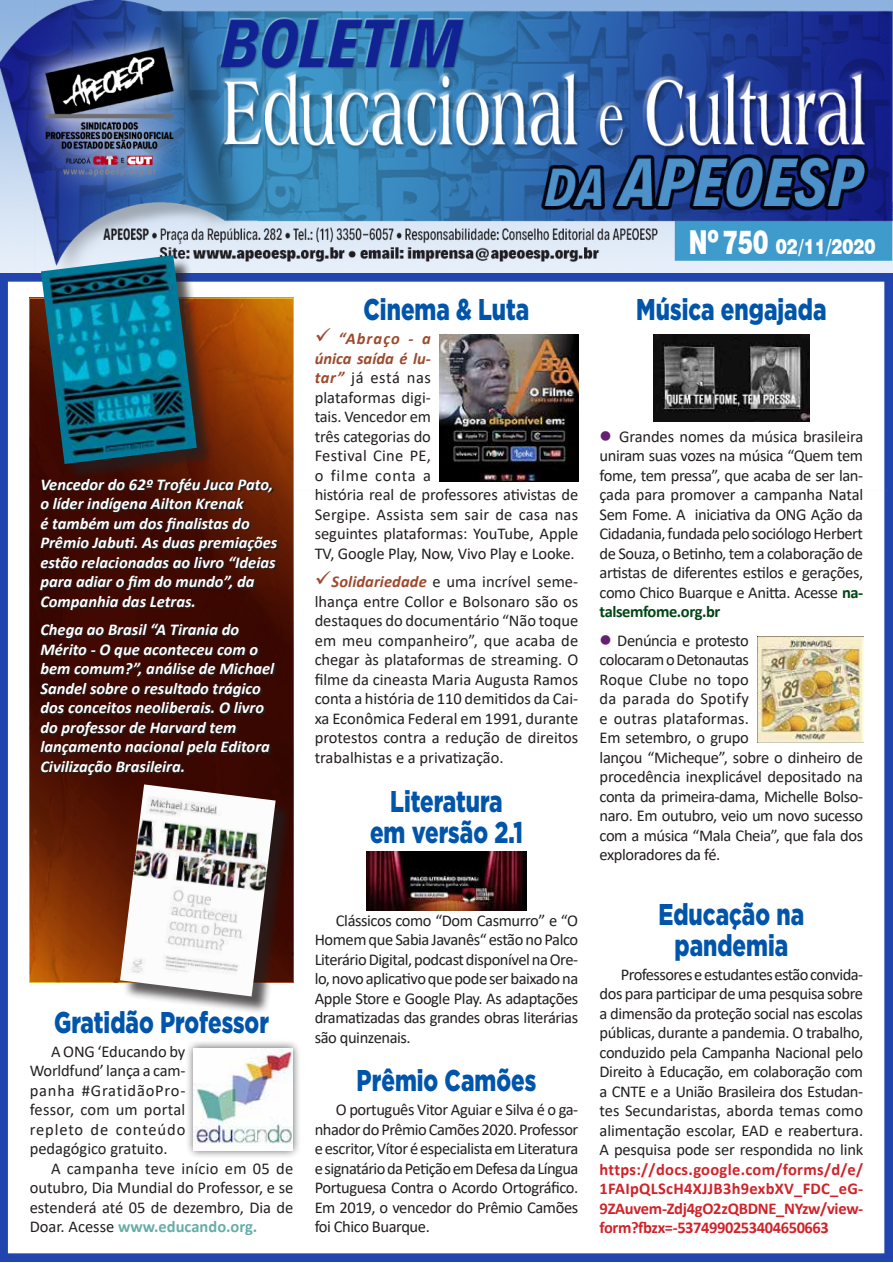
<style>
.page{position:relative;width:893px;height:1263px;background:#fff}
.page>*{position:absolute;margin:0;border:0;box-sizing:border-box;transform-origin:0 0}
.t1{font:900 30px/31.5px "Gotham";color:#05a;text-align:center;scale:.75 1}
.t2{font:900 21px "Swiss 721 BT";color:#fff;scale:.8 1}
.t3{font:16.5px/19.5px "Calibri";letter-spacing:-.015em;color:#231f20;text-align:justify}
.t4{font:italic 700 16.5px/19.5px "Calibri";color:#fff}
.t5{font:700 16.5px/19.5px "Calibri";letter-spacing:-.025em;color:#d1232a;text-align:justify}
.s1{font-weight:700;color:#66ada9}
.s2{color:#9d4a2d}
.s3{font-weight:700;font-style:italic;color:#9d4a2d}
.s4{font-size:33px}
.s5{color:#642071}
.s6{font-weight:700;color:#004513}
</style>
<div class="page">
<img style="left:0;top:0;width:893px;height:1262px">
<img style="left:654px;top:334px;width:155px;height:87px">
<img style="left:757px;top:637px;width:106px;height:106px">
<img style="left:366px;top:852px;width:161px;height:59px">
<img style="left:439px;top:335px;width:139px;height:147px">
<div style="left:185px;top:1039px;width:116px;height:119px;background:#231f20;opacity:.75"></div>
<img style="left:194px;top:1048px;width:99px;height:102px">
<img style="left:30px;top:298px;width:263px;height:684px">
<div style="left:123px;top:787px;width:170px;height:227px;background:#231f20;opacity:.75"></div>
<img style="left:120px;top:784px;width:156px;height:212px">
<div style="left:44px;top:258px;width:171px;height:224px;background:#231f20;opacity:.75"></div>
<img style="left:41px;top:255px;width:156px;height:209px">
<svg style="left:42px;top:480px;width:237px;height:296px;background:#3a0d06"></svg>
<p class="t4" style="left:40px;top:474px;width:238px">Vencedor do 62º Troféu Juca Pato, o líder indígena Ailton Krenak<br>é também um dos finalistas do<br>Prêmio Jabuti. As duas premiações estão relacionadas ao livro “Ideias para adiar o fim do mundo”, da<br>Companhia das Letras.</p>
<p class="t4" style="left:40px;top:619px;width:235px">Chega ao Brasil “A Tirania do<br>Mérito - O que aconteceu com o bem comum?”, análise de Michael<br>Sandel sobre o resultado trágico dos conceitos neoliberais. O livro do professor de Harvard tem lançamento nacional pela Editora<br>Civilização Brasileira.</p>
<h1 class="t1" style="left:54px;top:1006px;width:288px">Gratidão Professor</h1>
<p class="t3" style="left:30px;top:1041px;width:157px;text-indent:21px">A ONG ‘Educando by Worldfund’ lança a cam&shy;panha #GratidãoPro&shy;fessor, com um portal repleto de conteúdo pedagógico gratuito.</p>
<p class="t3" style="left:30px;top:1158px;width:265px;text-indent:21px">A campanha teve início em 05 de outubro, Dia Mundial do Professor, e se estenderá até 05 de dezembro, Dia de Doar. Acesse <span class="s1">www.educando.org.</span></p>
<h1 class="t1" style="left:364px;top:293px;width:223px">Cinema &amp; Luta</h1>
<p class="t3" style="left:315px;top:328px;width:265px;text-align:left"><span class="s2">✓</span> <span class="s3">“Abraço - a<br>única saída é lu-<br>tar”</span> já está nas<br>plataformas digi-<br>tais. Vencedor em<br>três categorias do<br>Festival Cine PE,<br>o filme conta a<br>história real de professores ativistas de<br>Sergipe. Assista sem sair de casa nas seguintes plataformas: YouTube, Apple<br>TV, Google Play, Now, Vivo Play e Looke.</p>
<p class="t3" style="left:315px;top:571px;width:265px"><span class="s2">✓</span><span class="s3">Solidariedade</span> e uma incrível seme&shy;lhança entre Collor e Bolsonaro são os destaques do documentário “Não toque em meu companheiro”, que acaba de chegar às plataformas de streaming. O filme da cineasta Maria Augusta Ramos conta a história de 110 demitidos da Cai&shy;xa Econômica Federal em 1991, durante protestos contra a redução de direitos trabalhistas e a privatização.</p>
<h1 class="t1" style="left:370px;top:785px;width:205px">Literatura em versão 2.1</h1>
<p class="t3" style="left:315px;top:910px;width:265px;text-indent:21px">Clássicos como “Dom Casmurro” e “O Homem que Sabia Javanês“ estão no Palco Literário Digital, podcast disponível na Ore&shy;lo, novo aplicativo que pode ser baixado na Apple Store e Google Play. As adaptações dramatizadas das grandes obras literárias são quinzenais.</p>
<h1 class="t1" style="left:357px;top:1064px;width:241px">Prêmio Camões</h1>
<p class="t3" style="left:315px;top:1099px;width:265px;text-indent:21px">O português Vitor Aguiar e Silva é o ga&shy;nhador do Prêmio Camões 2020. Professor e escritor, Vítor é especialista em Literatura e signatário da Petição em Defesa da Língua Portuguesa Contra o Acordo Ortográfico.<br>Em 2019, o vencedor do Prêmio Camões foi Chico Buarque.</p>
<p class="t2" style="left:689px;top:234px;width:235px"><span class="s4">Nº 750</span> 02/11/2020</p>
<h1 class="t1" style="left:636px;top:293px;width:255px">Música engajada</h1>
<p class="t3" style="left:600px;top:426px;width:265px"><span class="s5">●</span> Grandes nomes da música brasileira uniram suas vozes na música “Quem tem fome, tem pressa”, que acaba de ser lan&shy;çada para promover a campanha Natal Sem Fome. A iniciativa da ONG Ação da Cidadania, fundada pelo sociólogo Herbert de Souza, o Betinho, tem a colaboração de artistas de diferentes estilos e gerações, como Chico Buarque e Anitta. Acesse <span class="s6">na&shy;talsemfome.org.br</span></p>
<p class="t3" style="left:600px;top:630px;width:265px;text-align:left"><span class="s5">●</span> Denúncia e protesto<br>colocaram o Detonautas<br>Roque Clube no topo<br>da parada do Spotify<br>e outras plataformas.<br>Em setembro, o grupo<br>lançou “Micheque”, sobre o dinheiro de procedência inexplicável depositado na conta da primeira-dama, Michelle Bolso&shy;naro. Em outubro, veio um novo sucesso com a música “Mala Cheia”, que fala dos exploradores da fé.</p>
<h1 class="t1" style="left:659px;top:897px;width:196px">Educação na pandemia</h1>
<p class="t3" style="left:600px;top:964px;width:265px;text-indent:21px">Professores e estudantes estão convida&shy;dos para participar de uma pesquisa sobre a dimensão da proteção social nas escolas públicas, durante a pandemia. O trabalho, conduzido pela Campanha Nacional pelo Direito à Educação, em colaboração com a CNTE e a União Brasileira dos Estudan&shy;tes Secundaristas, aborda temas como alimentação escolar, EAD e reabertura.<br>A pesquisa pode ser respondida no link</p>
<p class="t5" style="left:600px;top:1159px;width:265px">https://docs.google.com/forms/d/e/ 1FAIpQLScH4XJJB3h9exbXV_FDC_eG-9ZAuvem-Zdj4gO2zQBDNE_NYzw/view&shy;form?fbzx=-5374990253404650663</p>
</div>
